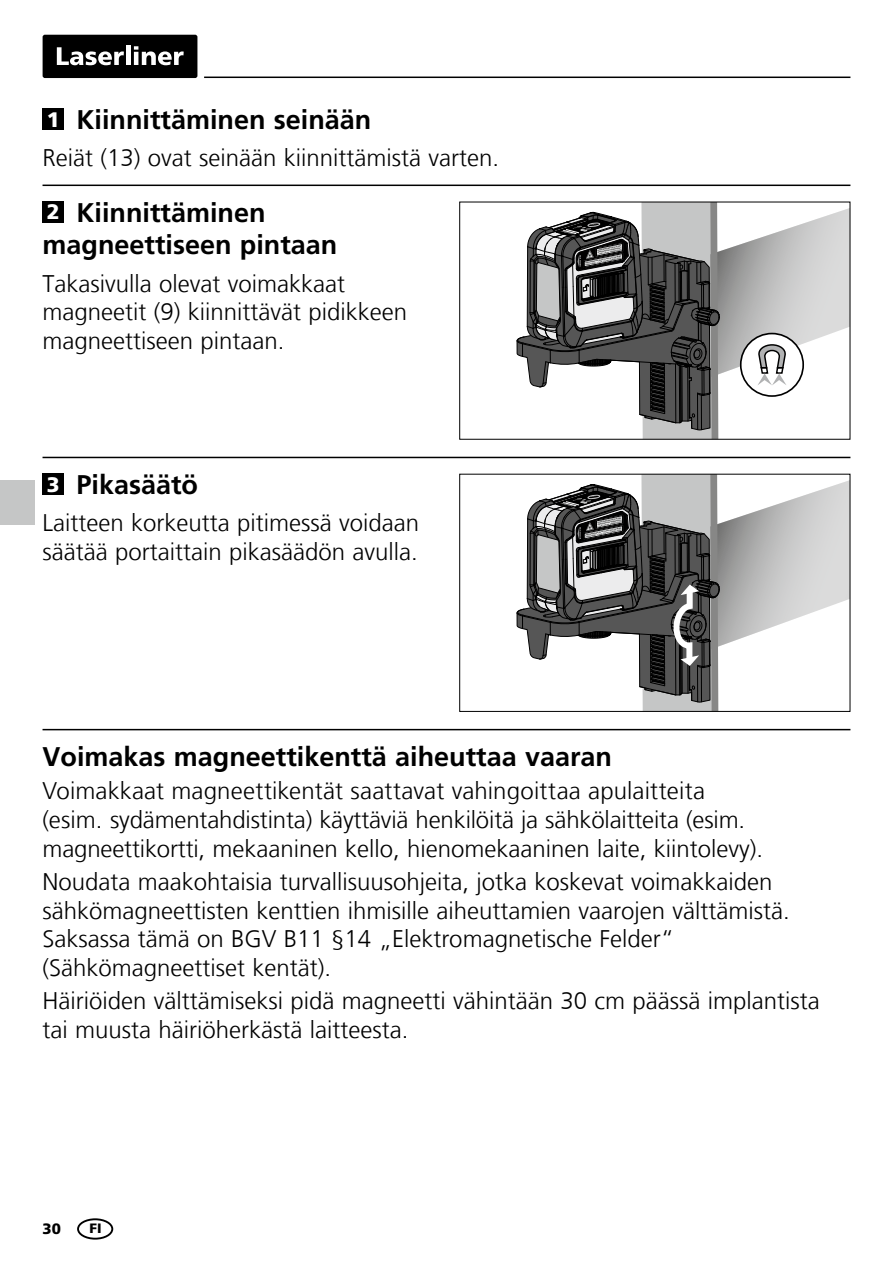
<style>
.page{position:relative;width:893px;height:1263px;background:#fff}
.page>*{position:absolute;margin:0;border:0;box-sizing:border-box;transform-origin:0 0}
.t1{font:700 27px/32.4px "Frutiger LT Com";color:#000}
.t2{font:300 24px/28.8px "Frutiger LT Com";color:#000}
.t3{font:900 21px "Frutiger LT Com";color:#fff}
.t4{font:900 15px "Frutiger LT Com";color:#000}
.t5{font:900 13.5px "Frutiger LT Com";color:#000}
.s1{font-weight:900;font-size:21px;color:#fff}
</style>
<div class="page">
<hr style="left:204px;top:77px;width:646px;height:1px;background:#000">
<div style="left:43px;top:35px;width:154px;height:43px;background:#000;border-radius:2px"></div>
<svg style="left:57px;top:47px;width:67px;height:18px"></svg>
<div style="left:126px;top:46px;width:5px;height:19px;background:#fff"></div>
<svg style="left:134px;top:46px;width:50px;height:19px"></svg>
<hr style="left:43px;top:457px;width:807px;height:1px;background:#000">
<hr style="left:43px;top:185px;width:807px;height:1px;background:#000">
<svg style="left:516px;top:202px;width:334px;height:237px"></svg>
<hr style="left:43px;top:729px;width:807px;height:1px;background:#000">
<svg style="left:516px;top:474px;width:334px;height:237px"></svg>
<div style="left:0;top:480px;width:34px;height:44px;background:#c5c6c6"></div>
<div style="left:43px;top:474px;width:21px;height:21px;background:#000"></div>
<div style="left:43px;top:202px;width:21px;height:21px;background:#000"></div>
<div style="left:43px;top:109px;width:21px;height:21px;background:#000"></div>
<div style="left:77px;top:1218px;width:36px;height:21px;border:2px solid #000;border-radius:50%"></div>
<p class="t1" style="left:47px;top:104px;width:326px"><span class="s1">1</span> Kiinnittäminen seinään</p>
<p class="t2" style="left:43px;top:144px;width:458px">Reiät (13) ovat seinään kiinnittämistä varten.</p>
<p class="t1" style="left:43px;top:196px;width:296px;text-indent:34px">Kiinnittäminen magneettiseen pintaan</p>
<p class="t2" style="left:43px;top:269px;width:366px">Takasivulla olevat voimakkaat magneetit (9) kiinnittävät pidikkeen magneettiseen pintaan.</p>
<p class="t3" style="left:47px;top:199px;width:14px">2</p>
<p class="t1" style="left:77px;top:468px;width:123px">Pikasäätö</p>
<p class="t2" style="left:43px;top:509px;width:378px">Laitteen korkeutta pitimessä voidaan säätää portaittain pikasäädön avulla.</p>
<p class="t3" style="left:47px;top:471px;width:14px">3</p>
<p class="t1" style="left:43px;top:741px;width:571px">Voimakas magneettikenttä aiheuttaa vaaran</p>
<p class="t2" style="left:43px;top:777px;width:722px">Voimakkaat magneettikentät saattavat vahingoittaa apulaitteita (esim. sydämentahdistinta) käyttäviä henkilöitä ja sähkölaitteita (esim. magneettikortti, mekaaninen kello, hienomekaaninen laite, kiintolevy).</p>
<p class="t2" style="left:43px;top:867px;width:749px">Noudata maakohtaisia turvallisuusohjeita, jotka koskevat voimakkaiden sähkömagneettisten kenttien ihmisille aiheuttamien vaarojen välttämistä.<br>Saksassa tämä on BGV B11 §14 „Elektromagnetische Felder“ (Sähkömagneettiset kentät).</p>
<p class="t2" style="left:43px;top:987px;width:779px">Häiriöiden välttämiseksi pidä magneetti vähintään 30 cm päässä implantista tai muusta häiriöherkästä laitteesta.</p>
<p class="t4" style="left:43px;top:1219px;width:20px">30</p>
<p class="t5" style="left:90px;top:1220px;width:14px">FI</p>
</div>
